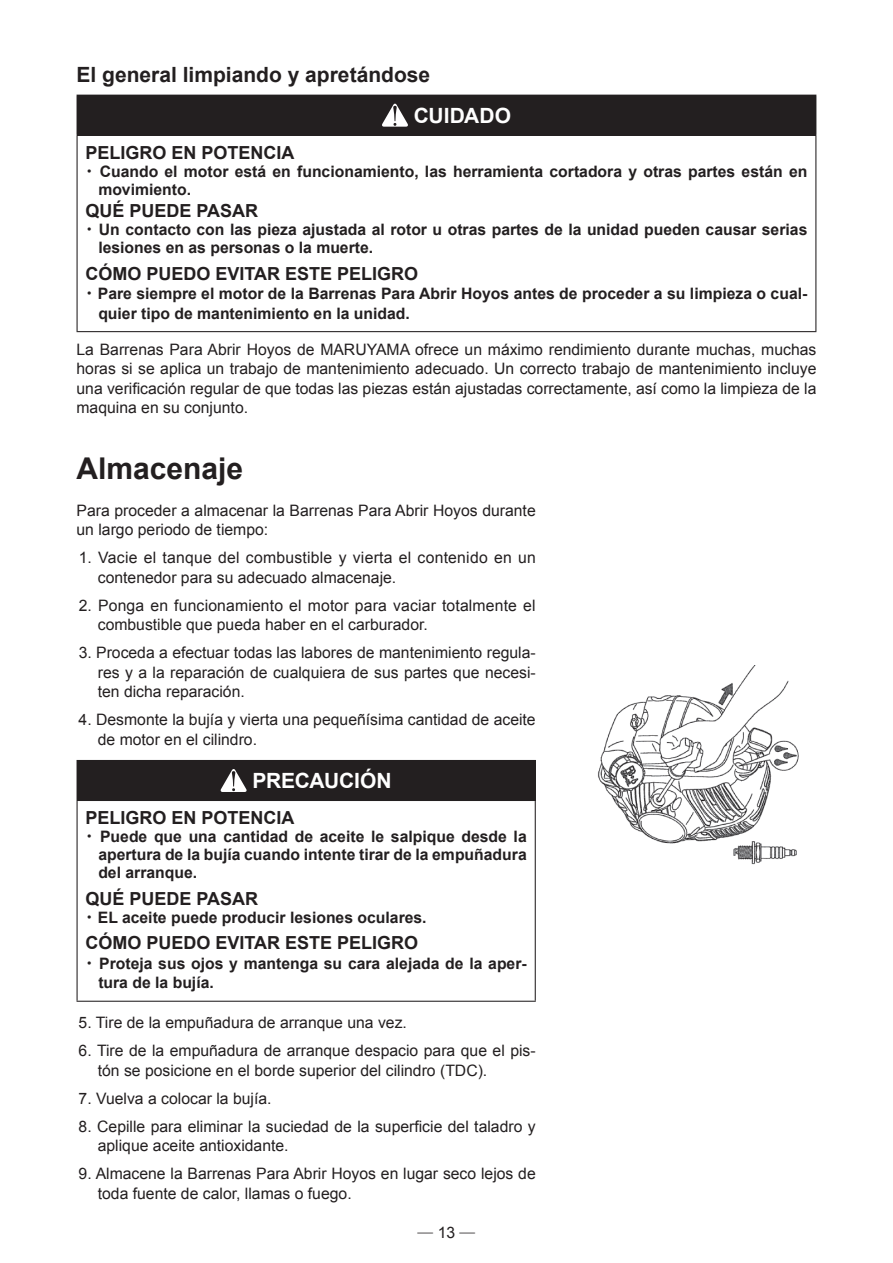
<style>
.page{position:relative;width:893px;height:1263px;background:#fff}
.page>*{position:absolute;margin:0;border:0;box-sizing:border-box;transform-origin:0 0}
.t1{font:700 30px "Arial";color:#231f20}
.t2{font:700 21px "Arial";color:#231f20}
.t3{font:700 21px "Arial";letter-spacing:-.005em;color:#fff}
.t4{font:700 18px "Arial";color:#231f20}
.t5{font:15.75px/19.5px "Arial";color:#231f20}
.t6{font:700 15.75px/18px "Arial";color:#231f20}
.t7{font:15.75px "MS Mincho";color:#231f20}
.s1{font-family:"Koz Min Pr 6 N";font-weight:400}
</style>
<div class="page">
<div style="left:77px;top:95px;width:739px;height:40px;background:#231f20"></div>
<hr style="left:77px;top:135px;width:739px;height:1px;background:#231f20">
<hr style="left:77px;top:136px;width:1px;height:195px;background:#231f20">
<hr style="left:815px;top:136px;width:1px;height:195px;background:#231f20">
<hr style="left:77px;top:331px;width:739px;height:1px;background:#231f20">
<svg style="left:382px;top:103px;width:26px;height:24px"></svg>
<div style="left:77px;top:760px;width:458px;height:40px;background:#231f20"></div>
<hr style="left:77px;top:760px;width:459px;height:1px;background:#231f20">
<hr style="left:535px;top:761px;width:1px;height:39px;background:#231f20">
<hr style="left:77px;top:800px;width:459px;height:1px;background:#231f20">
<hr style="left:77px;top:801px;width:1px;height:200px;background:#231f20">
<hr style="left:535px;top:801px;width:1px;height:200px;background:#231f20">
<hr style="left:77px;top:1001px;width:459px;height:1px;background:#231f20">
<svg style="left:220px;top:769px;width:27px;height:23px"></svg>
<img style="left:598px;top:665px;width:201px;height:200px">
<h2 class="t2" style="left:77px;top:60px;width:355px">El general limpiando y apretándose</h2>
<h2 class="t3" style="left:414px;top:101px;width:99px">CUIDADO</h2>
<p class="t4" style="left:86px;top:141px;width:211px">PELIGRO EN POTENCIA</p>
<p class="t6" style="left:98px;top:163px;width:711px;text-indent:-17px"><span class="s1">・</span>Cuando el motor está en funcionamiento, las herramienta cortadora y otras partes están en movimiento.</p>
<p class="t4" style="left:86px;top:199px;width:174px">QUÉ PUEDE PASAR</p>
<p class="t6" style="left:98px;top:221px;width:711px;text-indent:-17px"><span class="s1">・</span>Un contacto con las pieza ajustada al rotor u otras partes de la unidad pueden causar serias lesiones en as personas o la muerte.</p>
<p class="t4" style="left:86px;top:262px;width:334px">CÓMO PUEDO EVITAR ESTE PELIGRO</p>
<p class="t6" style="left:98px;top:305px;width:313px">quier tipo de mantenimiento en la unidad.</p>
<p class="t6" style="left:82px;top:285px;width:727px"><span class="s1">・</span>Pare siempre el motor de la Barrenas Para Abrir Hoyos antes de proceder a su limpieza o cual-</p>
<p class="t5" style="left:77px;top:340px;width:741px;text-align:justify">La Barrenas Para Abrir Hoyos de MARUYAMA ofrece un máximo rendimiento durante muchas, muchas horas si se aplica un trabajo de mantenimiento adecuado. Un correcto trabajo de mantenimiento incluye una verificación regular de que todas las piezas están ajustadas correctamente, así como la limpieza de la maquina en su conjunto.</p>
<h1 class="t1" style="left:77px;top:448px;width:168px">Almacenaje</h1>
<p class="t5" style="left:77px;top:501px;width:461px">Para proceder a almacenar la Barrenas Para Abrir Hoyos durante un largo periodo de tiempo:</p>
<p class="t5" style="left:98px;top:548px;width:440px;text-indent:-19px">1. Vacie el tanque del combustible y vierta el contenido en un contenedor para su adecuado almacenaje.</p>
<p class="t5" style="left:98px;top:596px;width:439px;text-indent:-19px">2. Ponga en funcionamiento el motor para vaciar totalmente el combustible que pueda haber en el carburador.</p>
<p class="t5" style="left:79px;top:643px;width:459px">3. Proceda a efectuar todas las labores de mantenimiento regula-</p>
<p class="t5" style="left:98px;top:663px;width:439px">res laay reparación de cualquiera de sus partes que necesi-</p>
<p class="t5" style="left:98px;top:682px;width:149px">ten dicha reparación.</p>
<p class="t5" style="left:98px;top:710px;width:439px;text-indent:-19px">4. Desmonte la bujía y vierta una pequeñísima cantidad de aceite de motor en el cilindro.</p>
<h2 class="t3" style="left:252px;top:767px;width:141px">PRECAUCIÓN</h2>
<p class="t4" style="left:86px;top:806px;width:211px">PELIGRO EN POTENCIA</p>
<p class="t6" style="left:98px;top:828px;width:430px;text-align:justify;text-indent:-17px"><span class="s1">・</span> Puede que una cantidad de aceite le salpique desde la apertura de la bujía cuando intente tirar de la empuñadura del arranque.</p>
<p class="t4" style="left:86px;top:887px;width:174px">QUÉ PUEDE PASAR</p>
<p class="t6" style="left:82px;top:909px;width:347px"><span class="s1">・</span>EL aceite puede producir lesiones oculares.</p>
<p class="t4" style="left:86px;top:931px;width:334px">CÓMO PUEDO EVITAR ESTE PELIGRO</p>
<p class="t6" style="left:98px;top:974px;width:117px">tura de la bujía.</p>
<p class="t6" style="left:82px;top:955px;width:447px"><span class="s1">・</span>Proteja sus ojos y mantenga su cara alejada de la aper-</p>
<p class="t5" style="left:79px;top:1013px;width:330px">5. Tire de la empuñadura de arranque una vez.</p>
<p class="t5" style="left:98px;top:1060px;width:391px">tón se posicione en el borde superior del cilindro (TDC .(</p>
<p class="t5" style="left:79px;top:1041px;width:459px">6. Tire de la empuñadura de arranque despacio para que el pis-</p>
<p class="t5" style="left:79px;top:1088px;width:194px">7. Vuelva a colocar la bujía.</p>
<p class="t5" style="left:98px;top:1116px;width:439px;text-indent:-19px">8. Cepille para eliminar la suciedad de la superficie del taladro y aplique aceite antioxidante.</p>
<p class="t5" style="left:98px;top:1164px;width:439px;text-indent:-19px">9. Almacene la Barrenas Para Abrir Hoyos en lugar seco lejos de toda fuente de calor, llamas o fuego.</p>
<p class="t5" style="left:438px;top:1223px;width:19px">13</p>
<p class="t7" style="left:418px;top:1219px;width:17px">_</p>
<p class="t7" style="left:460px;top:1219px;width:17px">_</p>
</div>
